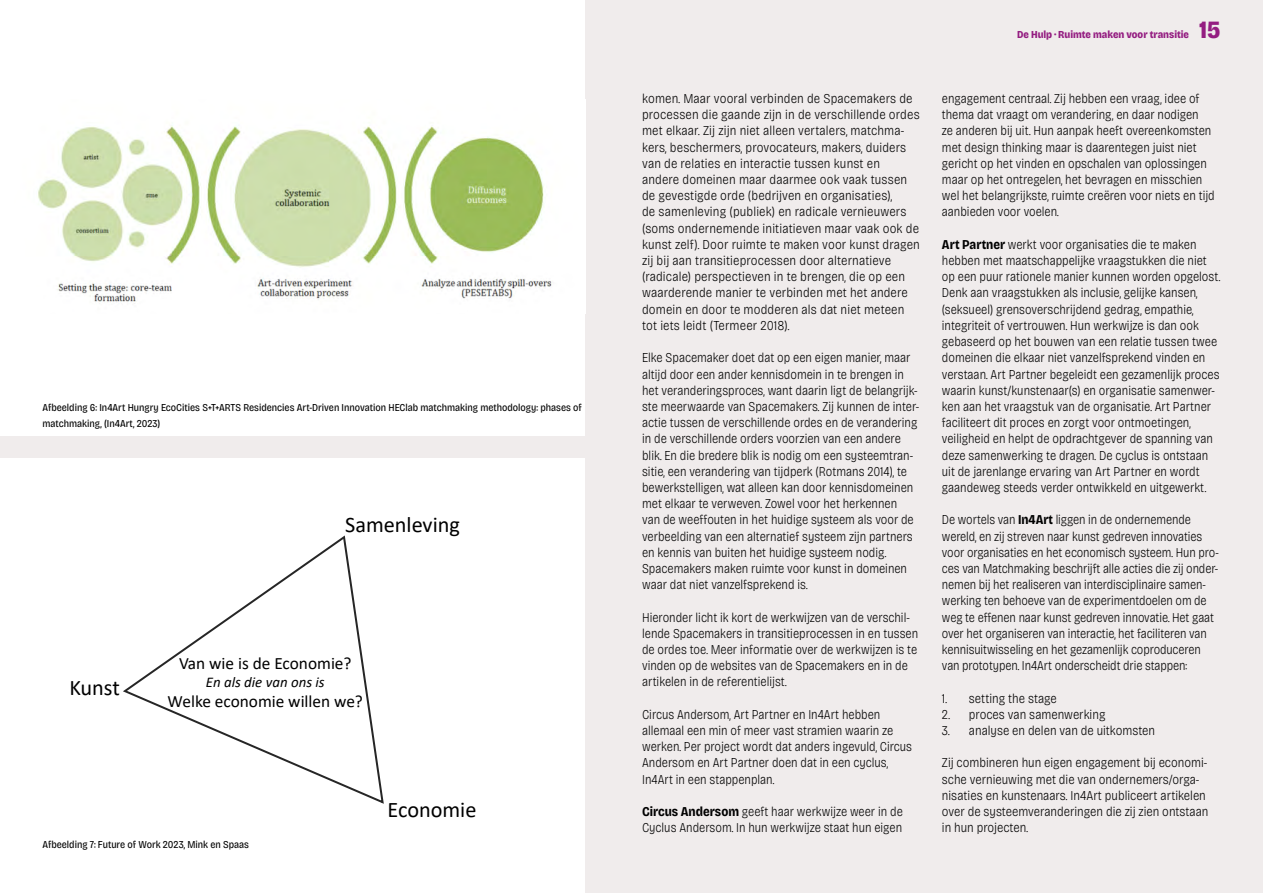
<style>
.page{position:relative;width:1263px;height:893px;background:#f0ecec}
.page>*{position:absolute;margin:0;border:0;box-sizing:border-box;transform-origin:0 0}
.t1{font:800 semi-condensed 24.75px "Bricolage Grotesque 24 pt";color:#941d81}
.t2{font:22.2px "Calibri";color:#000}
.t3{font:17.25px "Calibri";color:#000}
.t4{font:italic 14.85px "Calibri";color:#000}
.t5{font:200 semi-condensed 13.5px/16.2px "Bricolage Grotesque 24 pt";color:#000}
.t6{font:800 semi-condensed 10.65px "Bricolage Grotesque 24 pt";color:#941d81}
.t7{font:semi-condensed 10.5px/16.2px "Bricolage Grotesque 24 pt";color:#000}
.s1{font-weight:700}
</style>
<div class="page">
<div style="left:0;top:0;width:585px;height:893px;background:#fff"></div>
<img style="left:38px;top:100px;width:548px;height:214px">
<svg style="left:123px;top:535px;width:261px;height:269px"></svg>
<div style="left:0;top:436px;width:590px;height:21px;background:#f0ecec"></div>
<p class="t7" style="left:43px;top:399px;width:541px">Afbeelding 6: In4Art Hungry EcoCities S+T+ARTS Residencies Art-Driven Innovation HEClab matchmaking methodology: phases of matchmaking, (In4Art, 2023)</p>
<h2 class="t2" style="left:69px;top:672px;width:52px">Kunst</h2>
<h2 class="t2" style="left:345px;top:510px;width:116px">Samenleving</h2>
<p class="t3" style="left:179px;top:651px;width:174px">Van wie is de Economie?</p>
<p class="t4" style="left:206px;top:672px;width:120px">En als die van ons is</p>
<p class="t3" style="left:168px;top:690px;width:197px">Welke economie willen we?</p>
<h2 class="t2" style="left:388px;top:794px;width:90px">Economie</h2>
<p class="t7" style="left:43px;top:836px;width:208px">Afbeelding 7: Future of Work 2023, Mink en Spaas</p>
<p class="t5" style="left:642px;top:90px;width:279px">komen. Maar vooral verbinden de Spacemakers de processen die gaande zijn in de verschillende ordes met elkaar. Zij zijn niet alleen vertalers, matchma&shy;kers, beschermers, provocateurs, makers, duiders van de relaties en interactie tussen kunst en andere domeinen maar daarmee ook vaak tussen de gevestigde orde (bedrijven en organisaties),<br>de samenleving (publiek) en radicale vernieuwers (soms ondernemende initiatieven maar vaak ook de kunst zelf). Door ruimte te maken voor kunst dragen zij bij aan transitieprocessen door alternatieve (radicale) perspectieven in te brengen, die op een waarderende manier te verbinden met het andere domein en door te modderen als dat niet meteen tot iets leidt (Termeer 2018).</p>
<p class="t5" style="left:642px;top:349px;width:278px">Elke Spacemaker doet dat op een eigen manier, maar altijd door een ander kennisdomein in te brengen in het veranderingsproces, want daarin ligt de belangrijk&shy;ste meerwaarde van Spacemakers. Zij kunnen de inter&shy;actie tussen de verschillende ordes en de verandering in de verschillende orders voorzien van een andere blik. En die bredere blik is nodig om een systeemtran&shy;sitie, een verandering van tijdperk (Rotmans 2014), te bewerkstelligen, wat alleen kan door kennisdomeinen met elkaar te verweven. Zowel voor het herkennen<br>van de weeffouten in het huidige systeem als voor de verbeelding van een alternatief systeem zijn partners en kennis van buiten het huidige systeem nodig.<br>Spacemakers maken ruimte voor kunst in domeinen waar dat niet vanzelfsprekend is.</p>
<p class="t5" style="left:642px;top:608px;width:278px">Hieronder licht ik kort de werkwijzen van de verschil&shy;lende Spacemakers in transitieprocessen in en tussen de ordes toe. Meer informatie over de werkwijzen is te vinden op de websites van de Spacemakers en in de artikelen in de referentielijst.</p>
<p class="t5" style="left:642px;top:705px;width:271px">Circus Andersom, Art Partner en In4Art hebben allemaal een min of meer vast stramien waarin ze werken. Per project wordt dat anders ingevuld, Circus Andersom en Art Partner doen dat in een cyclus, In4Art in een stappenplan.</p>
<p class="t5" style="left:642px;top:803px;width:262px"><span class="s1">Circus Andersom</span> geeft haar werkwijze weer in de<br>Cyclus Andersom. In hun werkwijze staat hun eigen</p>
<p class="t6" style="left:1017px;top:26px;width:174px">De Hulp · Ruimte maken voor transitie</p>
<h1 class="t1" style="left:1199px;top:10px;width:23px">15</h1>
<p class="t5" style="left:942px;top:90px;width:274px">engagement centraal. Zij hebben een vraag, idee of thema dat vraagt om verandering, en daar nodigen<br>ze anderen bij uit. Hun aanpak heeft overeenkomsten met design thinking maar is daarentegen juist niet gericht op het vinden en opschalen van oplossingen maar op het ontregelen, het bevragen en misschien wel het belangrijkste, ruimte creëren voor niets en tijd aanbieden voor voelen.</p>
<p class="t5" style="left:942px;top:236px;width:280px"><span class="s1">Art Partner</span> werkt voor organisaties die te maken hebben met maatschappelijke vraagstukken die niet op een puur rationele manier kunnen worden opgelost.<br>Denk aan vraagstukken als inclusie, gelijke kansen, (seksueel) grensoverschrijdend gedrag, empathie, integriteit of vertrouwen. Hun werkwijze is dan ook gebaseerd op het bouwen van een relatie tussen twee domeinen die elkaar niet vanzelfsprekend vinden en verstaan. Art Partner begeleidt een gezamenlijk proces waarin kunst/kunstenaar(s) en organisatie samenwer&shy;ken aan het vraagstuk van de organisatie. Art Partner faciliteert dit proces en zorgt voor ontmoetingen, veiligheid en helpt de opdrachtgever de spanning van deze samenwerking te dragen. De cyclus is ontstaan uit de jarenlange ervaring van Art Partner en wordt gaandeweg steeds verder ontwikkeld en uitgewerkt.</p>
<p class="t5" style="left:942px;top:511px;width:278px">De wortels van <span class="s1">In4Art</span> liggen in de ondernemende wereld, en zij streven naar kunst gedreven innovaties voor organisaties en het economisch systeem. Hun pro&shy;ces van Matchmaking beschrijft alle acties die zij onder&shy;nemen bij het realiseren van interdisciplinaire samen&shy;werking ten behoeve van de experimentdoelen om de weg te effenen naar kunst gedreven innovatie. Het gaat over het organiseren van interactie, het faciliteren van kennisuitwisseling en het gezamenlijk coproduceren van prototypen. In4Art onderscheidt drie stappen:</p>
<p class="t5" style="left:942px;top:689px;width:116px">1. setting the stage</p>
<p class="t5" style="left:942px;top:705px;width:165px">2. proces van samenwerking</p>
<p class="t5" style="left:942px;top:722px;width:215px">3. analyse en delen van de uitkomsten</p>
<p class="t5" style="left:942px;top:754px;width:268px">Zij combineren hun eigen engagement bij economi&shy;sche vernieuwing met die van ondernemers/orga&shy;nisaties en kunstenaars. In4Art publiceert artikelen over de systeemveranderingen die zij zien ontstaan in hun projecten.</p>
</div>
